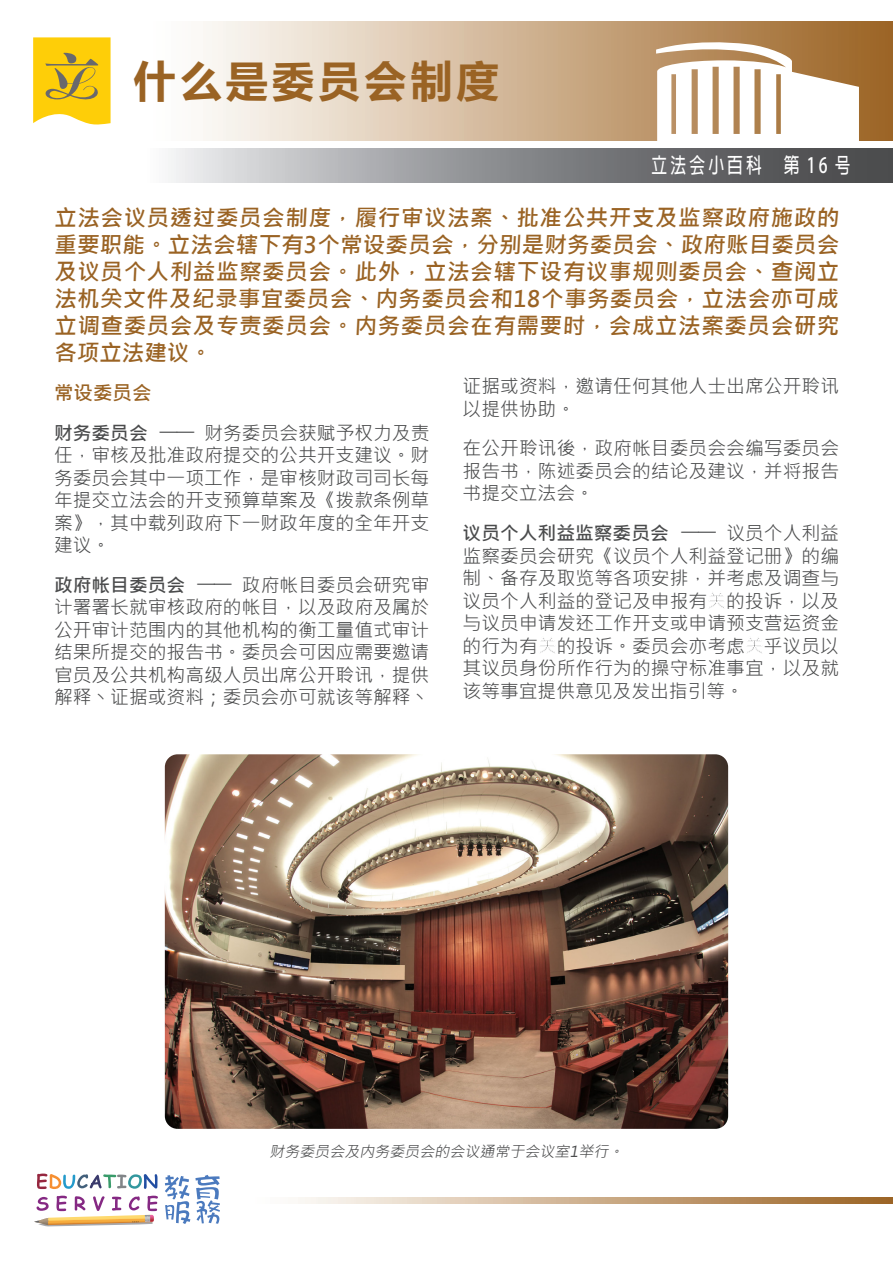
<style>
.page{position:relative;width:893px;height:1263px;background:#fff}
.page>*{position:absolute;margin:0;border:0;box-sizing:border-box;transform-origin:0 0}
.t1{font:700 42px "Microsoft Ya Hei";letter-spacing:.1em;color:#9a6324}
.t2{font:700 22.5px/27px "Microsoft Jheng Hei";color:#9a6324;text-align:justify}
.t3{font:700 21px "Adobe Fan Heiti Std";letter-spacing:.2em;color:#fff;scale:.75 1}
.Text_14pt{font:700 19.5px "Microsoft Jheng Hei";color:#9a6324}
.Text_14pt-2{font:18.75px/22.5px "Microsoft Jheng Hei";color:#4b4c4d;text-align:justify}
.t4{font:italic 15px "Microsoft Jheng Hei";color:#4b4c4d}
.s1{font-weight:700}
.s2{font-family:"Meiryo"}
</style>
<div class="page">
<div style="left:144px;top:22px;width:749px;height:119px;background:linear-gradient(to right,#fff,#9b6222)"></div>
<svg style="left:656px;top:37px;width:203px;height:104px"></svg>
<svg style="left:33px;top:37px;width:78px;height:88px;background:#efc723"></svg>
<svg style="left:298px;top:1197px;width:595px;height:6px;background:#cbad8b"></svg>
<svg style="left:37px;top:1173px;width:120px;height:16px"></svg>
<svg style="left:165px;top:1175px;width:55px;height:49px"></svg>
<svg style="left:34px;top:1196px;width:124px;height:30px"></svg>
<svg style="left:168px;top:149px;width:725px;height:34px;background:#8c8d90"></svg>
<img style="left:165px;top:754px;width:563px;height:375px">
<h1 class="t1" style="left:134px;top:52px;width:367px">什么是委员会制度</h1>
<p class="t3" style="left:652px;top:152px;width:267px">立法会小百科　第 16 号</p>
<p class="t2" style="left:54px;top:205px;width:788px">立法会议员透过委员会制度，履行审议法案、批准公共开支及监察政府施政的重要职能。立法会辖下有3个常设委员会，分别是财务委员会、政府账目委员会及议员个人利益监察委员会。此外，立法会辖下设有议事规则委员会、查阅立法机关文件及纪录事宜委员会、内务委员会和18个事务委员会，立法会亦可成立调查委员会及专责委员会。内务委员会在有需要时，会成立法案委员会研究各项立法建议。</p>
<p class="Text_14pt" style="left:54px;top:381px;width:99px">常设委员会</p>
<p class="Text_14pt-2" style="left:54px;top:422px;width:377px"><span class="s1">财务委员会</span> <sup>——</sup> 财务委员会获赋予权力及责任，审核及批准政府提交的公共开支建议。财务委员会其中一项工作，是审核财政司司长每年提交立法会的开支预算草案及《拨款条例草案》，其中载列政府下一财政年度的全年开支建议。</p>
<p class="Text_14pt-2" style="left:54px;top:574px;width:377px"><span class="s1">政府帐目委员会</span> <sup>——</sup> 政府帐目委员会研究审计署署长就审核政府的帐目，以及政府及属於公开审计范围内的其他机构的衡工量值式审计结果所提交的报告书。委员会可因应需要邀请官员及公共机构高级人员出席公开聆讯，提供解释丶证据或资料；委员会亦可就该等解释丶</p>
<p class="Text_14pt-2" style="left:463px;top:375px;width:378px">证据或资料，邀请任何其他人士出席公开聆讯以提供协助。</p>
<p class="Text_14pt-2" style="left:463px;top:437px;width:378px">在公开聆讯後，政府帐目委员会会编写委员会报告书，陈述委员会的结论及建议，并将报告书提交立法会。</p>
<p class="Text_14pt-2" style="left:463px;top:522px;width:378px"><span class="s1">议员个人利益监察委员会</span> <sup>——</sup> 议员个人利益监察委员会研究《议员个人利益登记册》的编制、备存及取览等各项安排，并考虑及调查与议员个人利益的登记及申报有<span class="s2">关</span>的投诉，以及与议员申请发还工作开支或申请预支营运资金的行为有<span class="s2">关</span>的投诉。委员会亦考虑<span class="s2">关</span>乎议员以其议员身份所作行为的操守标准事宜，以及就该等事宜提供意见及发出指引等。</p>
<p class="t4" style="left:270px;top:1142px;width:359px">财务委员会及内务委员会的会议通常于会议室1举行。</p>
</div>
